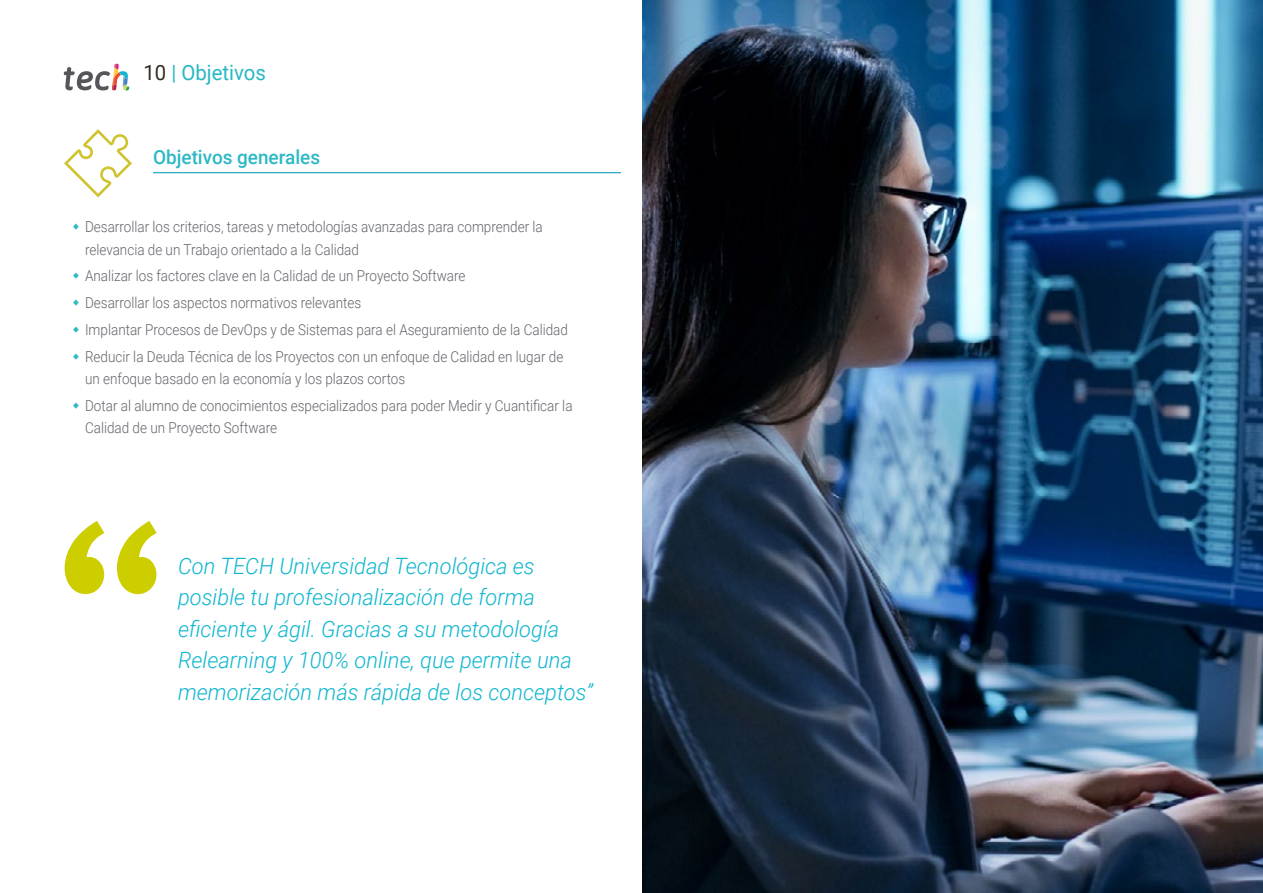
<style>
.page{position:relative;width:1263px;height:893px;background:#fff}
.page>*{position:absolute;margin:0;border:0;box-sizing:border-box;transform-origin:0 0}
.t1{font:italic 300 22.5px/31.5px "Roboto";color:#0fb6cf}
.t2{font:21px "Roboto";color:#27b7c4}
.t3{font:500 19.5px "Roboto";color:#2db8c5}
.t4{font:300 15px/26.7px "Roboto";color:#61646a;scale:.9 1}
.s1{color:#312e20}
</style>
<div class="page">
<svg style="left:65px;top:521px;width:92px;height:73px"></svg>
<img style="left:642px;top:0;width:621px;height:893px">
<svg style="left:64px;top:64px;width:65px;height:27px"></svg>
<hr style="left:153px;top:172px;width:468px;height:1px;background:#2db8c5">
<svg style="left:64px;top:129px;width:68px;height:68px"></svg>
<h2 class="t2" style="left:144px;top:57px;width:124px"><span class="s1">10</span> | Objetivos</h2>
<h3 class="t3" style="left:153px;top:144px;width:169px">Objetivos generales</h3>
<p class="t4" style="left:85px;top:215px;width:510px;line-height:22.5px">Desarrollar los criterios, tareas y metodologías avanzadas para comprender la relevancia de un Trabajo orientado a la Calidad</p>
<p class="t4" style="left:85px;top:262px;width:538px">Analizar los factores clave en la Calidad de un Proyecto Software<br>Desarrollar los aspectos normativos relevantes<br>Implantar Procesos de DevOps y de Sistemas para el Aseguramiento de la Calidad Reducir la Deuda Técnica de los Proyectos con un enfoque de Calidad en lugar de</p>
<p class="t4" style="left:85px;top:365px;width:543px">un enfoque basado en la economía y los plazos cortos<br>Dotar al alumno de conocimientos especializados para poder Medir y Cuantificar la</p>
<p class="t4" style="left:85px;top:414px;width:215px">Calidad de un Proyecto Software</p>
<h1 class="t1" style="left:178px;top:549px;width:416px">Con TECH Universidad Tecnológica es posible tu profesionalización de forma eficiente y ágil. Gracias a su metodología Relearning y 100% online, que permite una memorización más rápida de los conceptos”</h1>
</div>
